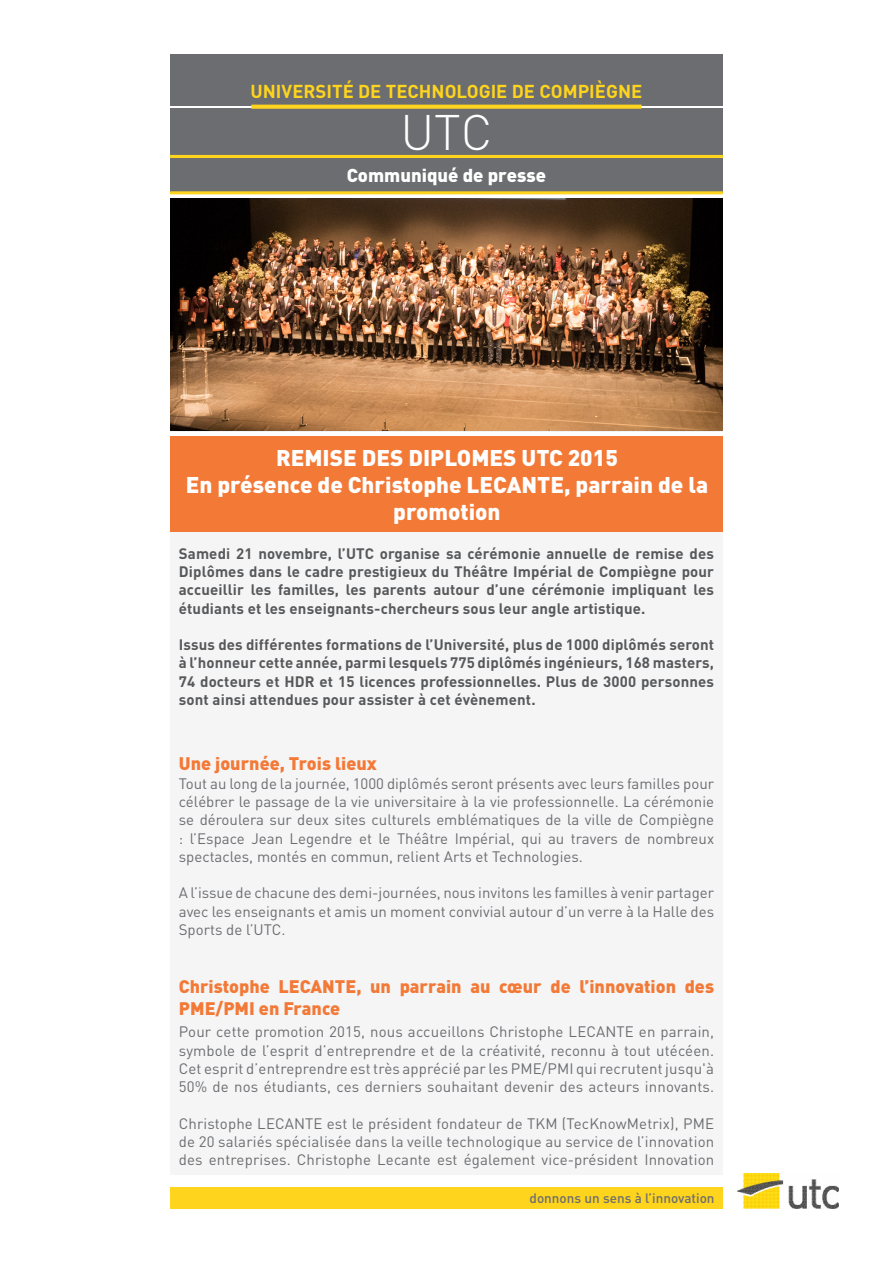
<style>
.page{position:relative;width:893px;height:1263px;background:#fff}
.page>*{position:absolute;margin:0;border:0;box-sizing:border-box;transform-origin:0 0}
.t1{font:300 49.2px "DIN";color:#fff}
.t2{font:900 22.5px/27px "DIN";color:#fff;text-align:center}
.t3{font:700 18.45px "DIN";color:#fed41d}
.t4{font:900 18.45px "DIN";color:#fff}
.t5{font:900 18px/21.9px "DIN";color:#f37937}
.t6{font:15px/18.3px "DIN";letter-spacing:.01em;color:#6c6d70;text-align:justify}
.t7{font:700 15px/18.3px "DIN";letter-spacing:.01em;color:#57585a;text-align:justify}
.t8{font:500 13.5px "DIN";color:#6c6d70}
</style>
<div class="page">
<div style="left:170px;top:54px;width:552px;height:52px;background:#6c6d70"></div>
<div style="left:170px;top:158px;width:553px;height:35px;background:#6c6d70"></div>
<div style="left:170px;top:109px;width:553px;height:48px;background:#6c6d70"></div>
<svg style="left:251px;top:105px;width:391px;height:4px;background:#f5cc25"></svg>
<hr style="left:170px;top:155px;width:553px;height:3px;background:#fed41d">
<hr style="left:170px;top:191px;width:553px;height:3px;background:#fed41d">
<img style="left:737px;top:1174px;width:102px;height:35px">
<div style="left:170px;top:1188px;width:553px;height:21px;background:#fed41d"></div>
<div style="left:170px;top:500px;width:553px;height:675px;background:#f5f5f6"></div>
<div style="left:171px;top:436px;width:552px;height:95px;background:#f37937"></div>
<img style="left:170px;top:199px;width:553px;height:232px">
<p class="t3" style="left:250px;top:80px;width:393px">UNIVERSITÉ DE TECHNOLOGIE DE COMPIÈGNE</p>
<h1 class="t1" style="left:400px;top:102px;width:94px">UTC</h1>
<p class="t4" style="left:347px;top:162px;width:201px">Communiqué de presse</p>
<p class="t2" style="left:276px;top:443px;width:343px">REMISE DES DIPLOMES UTC 2015</p>
<p class="t2" style="left:186px;top:470px;width:524px">En présence de Christophe LECANTE, parrain de la promotion</p>
<p class="t7" style="left:179px;top:544px;width:537px">Samedi 21 novembre, l’UTC organise sa cérémonie annuelle de remise des Diplômes dans le cadre prestigieux du Théâtre Impérial de Compiègne pour accueillir les familles, les parents autour d’une cérémonie impliquant les étudiants et les enseignants-chercheurs sous leur angle artistique.</p>
<p class="t7" style="left:179px;top:635px;width:537px">Issus des différentes formations de l’Université, plus de 1000 diplômés seront à l’honneur cette année, parmi lesquels 775 diplômés ingénieurs, 168 masters, 74 docteurs et HDR et 15 licences professionnelles. Plus de 3000 personnes sont ainsi attendues pour assister à cet évènement.</p>
<p class="t5" style="left:179px;top:752px;width:200px">Une journée, Trois lieux</p>
<p class="t6" style="left:179px;top:774px;width:537px">Tout au long de la journée, 1000 diplômés seront présents avec leurs familles pour célébrer le passage de la vie universitaire à la vie professionnelle. La cérémonie se déroulera sur deux sites culturels emblématiques de la ville de Compiègne : l’Espace Jean Legendre et le Théâtre Impérial, qui au travers de nombreux spectacles, montés en commun, relient Arts et Technologies.</p>
<p class="t6" style="left:179px;top:883px;width:537px">A l’issue de chacune des demi-journées, nous invitons les familles à venir partager avec les enseignants et amis un moment convivial autour d’un verre à la Halle des Sports de l’UTC.</p>
<p class="t5" style="left:179px;top:975px;width:537px">Christophe LECANTE, un parrain au cœur de l’innovation des<br>PME/PMI en France</p>
<p class="t6" style="left:179px;top:1022px;width:537px">Pour cette promotion 2015, nous accueillons Christophe LECANTE en parrain, symbole de l’esprit d’entreprendre et de la créativité, reconnu à tout utécéen.</p>
<p class="t6" style="left:179px;top:1059px;width:537px">Cet esprit d’entreprendre est très apprécié par les PME/PMI qui recrutent jusqu'à<br>50% de nos étudiants, ces derniers souhaitant devenir des acteurs innovants.</p>
<p class="t6" style="left:179px;top:1114px;width:537px">Christophe LECANTE est le président fondateur de TKM (TecKnowMetrix), PME de 20 salariés spécialisée dans la veille technologique au service de l’innovation des entreprises. Christophe Lecante est également vice-président Innovation</p>
<p class="t8" style="left:529px;top:1189px;width:187px">donnons un sens à l’innovation</p>
</div>
